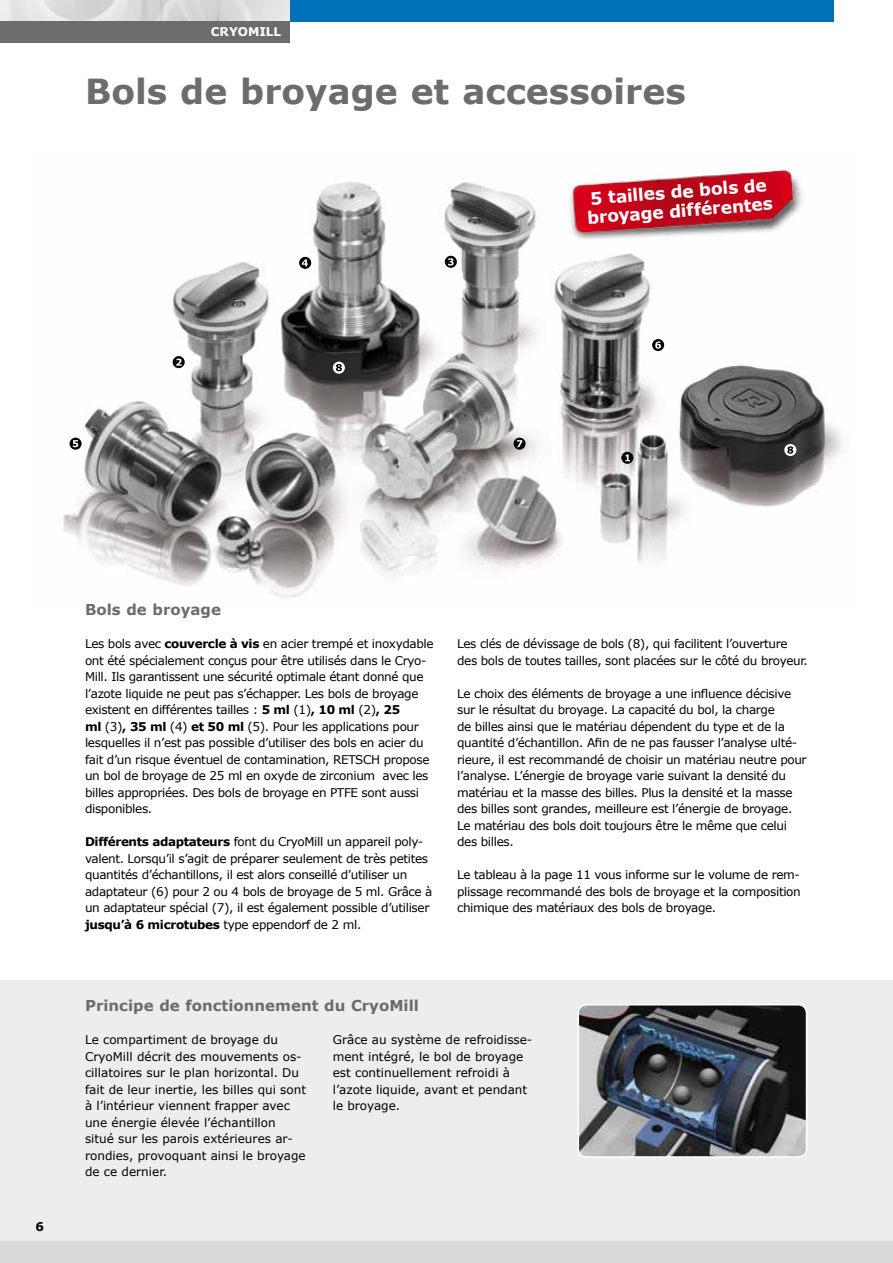
<style>
.page{position:relative;width:893px;height:1263px;background:#fff}
.page>*{position:absolute;margin:0;border:0;box-sizing:border-box;transform-origin:0 0}
.t1{font:700 34.5px "Verdana";color:#6b6c6e}
.t2{font:700 17.1px/18.9px "Verdana";color:#fff}
.t3{font:700 15px "Verdana";color:#6b6c6e}
.t4{font:12px/16.5px "Verdana";letter-spacing:-.03em;color:#000}
.t5{font:12px/16.5px "Verdana";color:#000}
.t6{font:700 12px "Verdana";color:#fff}
.t7{font:700 12px "Verdana";color:#000}
.s1{font-weight:700}
</style>
<div class="page">
<img style="left:63px;top:182px;width:779px;height:416px">
<svg style="left:621px;top:452px;width:12px;height:12px"></svg>
<svg style="left:625px;top:454px;width:5px;height:7px"></svg>
<div style="left:445px;top:256px;width:12px;height:12px;background:#000;border-radius:50%"></div>
<svg style="left:448px;top:258px;width:6px;height:8px"></svg>
<svg style="left:299px;top:257px;width:12px;height:12px"></svg>
<svg style="left:302px;top:259px;width:6px;height:7px"></svg>
<svg style="left:70px;top:438px;width:12px;height:12px"></svg>
<svg style="left:73px;top:440px;width:5px;height:7px"></svg>
<svg style="left:652px;top:339px;width:12px;height:12px"></svg>
<svg style="left:655px;top:341px;width:6px;height:8px"></svg>
<svg style="left:514px;top:438px;width:12px;height:12px"></svg>
<svg style="left:517px;top:440px;width:5px;height:7px"></svg>
<svg style="left:784px;top:444px;width:12px;height:12px"></svg>
<svg style="left:787px;top:446px;width:6px;height:8px"></svg>
<svg style="left:333px;top:362px;width:12px;height:12px"></svg>
<svg style="left:336px;top:364px;width:6px;height:7px"></svg>
<svg style="left:173px;top:356px;width:12px;height:12px"></svg>
<svg style="left:176px;top:359px;width:6px;height:7px"></svg>
<img style="left:558px;top:168px;width:246px;height:72px">
<div style="left:0;top:981px;width:893px;height:282px;background:#eceded"></div>
<div style="left:289px;top:0;width:544px;height:21px;background:#0070b8"></div>
<img style="left:0;top:0;width:289px;height:21px">
<div style="left:0;top:21px;width:289px;height:22px;background:#6b6c6e"></div>
<div style="left:0;top:1242px;width:893px;height:21px;background:#d9dadb"></div>
<img style="left:578px;top:1007px;width:226px;height:148px">
<div style="left:578px;top:1004px;width:229px;height:154px;border:2px solid #fff;border-radius:9px"></div>
<p class="t6" style="left:211px;top:24px;width:19px">Cryo</p>
<p class="t6" style="left:248px;top:24px;width:20px">Mill</p>
<h1 class="t1" style="left:85px;top:69px;width:602px">Bols de broyage et accessoires</h1>
<h2 class="t2" style="left:585px;top:188px;width:188px;rotate:-4deg">5 tailles de bols de broyage différentes</h2>
<p class="t7" style="left:36px;top:1219px;width:10px">6</p>
<p class="t3" style="left:85px;top:600px;width:137px">Bols de broyage</p>
<p class="t4" style="left:85px;top:635px;width:350px">Les bols avec <span class="s1">couvercle à vis</span> en acier trempé et inoxydable ont été spécialement conçus pour être utilisés dans le Cryo-Mill. Ils garantissent une sécurité optimale étant donné que l’azote liquide ne peut pas s’échapper. Les bols de broyage existent en différentes tailles : <span class="s1">5 ml</span> (1)<span class="s1">, 10 ml</span> (2)<span class="s1">, 25<br>ml</span> (3)<span class="s1">, 35 ml</span> (4) <span class="s1">et 50 ml</span> (5). Pour les applications pour lesquelles il n’est pas possible d’utiliser des bols en acier du fait d’un risque éventuel de contamination, RETSCH propose un bol de broyage de 25 ml en oxyde de zirconium avec les billes appropriées. Des bols de broyage en PTFE sont aussi disponibles.</p>
<p class="t4" style="left:85px;top:833px;width:349px"><span class="s1">Différents adaptateurs</span> font du CryoMill un appareil poly&shy;valent. Lorsqu’il s’agit de préparer seulement de très petites quantités d’échantillons, il est alors conseillé d’utiliser un adaptateur (6) pour 2 ou 4 bols de broyage de 5 ml. Grâce à un adaptateur spécial (7), il est également possible d’utiliser <span class="s1">jusqu’à 6 microtubes</span> type eppendorf de 2 ml.</p>
<p class="t4" style="left:457px;top:635px;width:352px">Les clés de dévissage de bols (8), qui facilitent l’ouverture des bols de toutes tailles, sont placées sur le côté du broyeur.</p>
<p class="t4" style="left:457px;top:684px;width:351px">Le choix des éléments de broyage a une influence décisive sur le résultat du broyage. La capacité du bol, la charge<br>de billes ainsi que le matériau dépendent du type et de la quantité d’échantillon. Afin de ne pas fausser l’analyse ulté&shy;rieure, il est recommandé de choisir un matériau neutre pour l’analyse. L’énergie de broyage varie suivant la densité du matériau et la masse des billes. Plus la densité et la masse des billes sont grandes, meilleure est l’énergie de broyage.<br>Le matériau des bols doit toujours être le même que celui des billes.</p>
<p class="t4" style="left:457px;top:866px;width:345px;text-align:justify">Le tableau à la page 11 vous informe sur le volume de rem&shy;plissage recommandé des bols de broyage et la composition chimique des matériaux des bols de broyage.</p>
<p class="t3" style="left:85px;top:996px;width:335px">Principe de fonctionnement du CryoMill</p>
<p class="t5" style="left:333px;top:1031px;width:201px">Grâce au système de refroidisse&shy;ment intégré, le bol de broyage est continuellement refroidi à l’azote liquide, avant et pendant le broyage.</p>
<p class="t5" style="left:85px;top:1031px;width:223px">Le compartiment de broyage du CryoMill décrit des mouvements os&shy;cillatoires sur le plan horizontal. Du fait de leur inertie, les billes qui sont à l’intérieur viennent frapper avec une énergie élevée l’échantillon situé sur les parois extérieures ar&shy;rondies, provoquant ainsi le broyage de ce dernier.</p>
</div>
